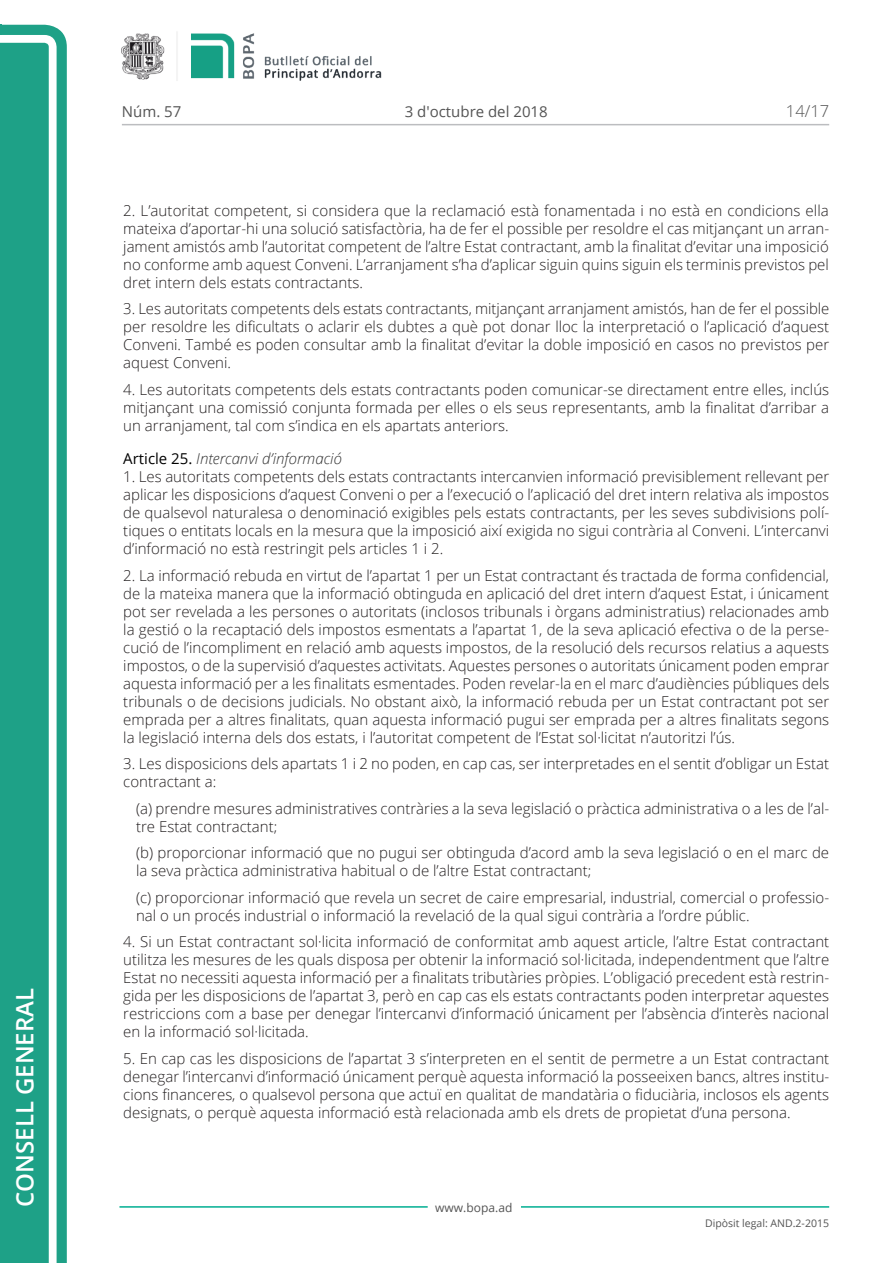
<style>
.page{position:relative;width:893px;height:1263px;background:#fff}
.page>*{position:absolute;margin:0;border:0;box-sizing:border-box;transform-origin:0 0}
.t1{font:600 24px "Open Sans";color:#fff}
.t2{font:300 16.5px "Open Sans";color:#545454}
.Body_text{font:300 15px/18px "Open Sans";color:#231f20;text-align:justify}
.Body_text_i{font:300 15px/18px "Open Sans";color:#231f20}
.Titol_7{font:italic 300 15px "Open Sans";color:#303030}
.t3{font:15px "Open Sans";color:#545454}
.t4{font:12px "Open Sans";color:#545454}
.t5{font:10.5px "Open Sans";color:#545454}
.s1{font-weight:400;font-style:normal;color:#000}
</style>
<div class="page">
<svg style="left:0;top:25px;width:67px;height:1238px;fill:#1ea187"></svg>
<div style="left:0;top:43px;width:49px;height:1220px;background:#1ea187"></div>
<img style="left:122px;top:32px;width:260px;height:49px">
<hr style="left:119px;top:1206px;width:309px;height:2px;background:#00ae91">
<hr style="left:521px;top:1206px;width:308px;height:2px;background:#00ae91">
<hr style="left:122px;top:124px;width:707px;height:1px;background:#bcbdc0">
<h1 class="t1" style="left:8px;top:1207px;width:220px;rotate:-90deg">Consell General</h1>
<p class="t3" style="left:122px;top:102px;width:61px">Núm. 57</p>
<p class="t3" style="left:405px;top:102px;width:144px">3 d'octubre del 2018</p>
<p class="t2" style="left:786px;top:100px;width:45px">14/17</p>
<p class="Body_text" style="left:123px;top:201px;width:707px">2. L’autoritat competent, si considera que la reclamació està fonamentada i no està en condicions ella mateixa d’aportar-hi una solució satisfactòria, ha de fer el possible per resoldre el cas mitjançant un arran&shy;jament amistós amb l’autoritat competent de l’altre Estat contractant, amb la finalitat d’evitar una imposició no conforme amb aquest Conveni. L’arranjament s’ha d’aplicar siguin quins siguin els terminis previstos pel dret intern dels estats contractants.</p>
<p class="Body_text" style="left:123px;top:299px;width:707px">3. Les autoritats competents dels estats contractants, mitjançant arranjament amistós, han de fer el possible per resoldre les dificultats o aclarir els dubtes a què pot donar lloc la interpretació o l’aplicació d’aquest Conveni. També es poden consultar amb la finalitat d’evitar la doble imposició en casos no previstos per aquest Conveni.</p>
<p class="Body_text" style="left:123px;top:380px;width:707px">4. Les autoritats competents dels estats contractants poden comunicar-se directament entre elles, inclús mitjançant una comissió conjunta formada per elles o els seus representants, amb la finalitat d’arribar a un arranjament, tal com s’indica en els apartats anteriors.</p>
<p class="Titol_7" style="left:123px;top:449px;width:220px"><span class="s1">Article 25.</span> Intercanvi d’informació</p>
<p class="Body_text" style="left:123px;top:467px;width:707px">1. Les autoritats competents dels estats contractants intercanvien informació previsiblement rellevant per aplicar les disposicions d’aquest Conveni o per a l’execució o l’aplicació del dret intern relativa als impostos de qualsevol naturalesa o denominació exigibles pels estats contractants, per les seves subdivisions polí&shy;tiques o entitats locals en la mesura que la imposició així exigida no sigui contrària al Conveni. L’intercanvi d’informació no està restringit pels articles 1 i 2.</p>
<p class="Body_text" style="left:123px;top:566px;width:708px">2. La informació rebuda en virtut de l’apartat 1 per un Estat contractant és tractada de forma confidencial, de la mateixa manera que la informació obtinguda en aplicació del dret intern d’aquest Estat, i únicament pot ser revelada a les persones o autoritats (inclosos tribunals i òrgans administratius) relacionades amb la gestió o la recaptació dels impostos esmentats a l’apartat 1, de la seva aplicació efectiva o de la perse&shy;cució de l’incompliment en relació amb aquests impostos, de la resolució dels recursos relatius a aquests impostos, o de la supervisió d’aquestes activitats. Aquestes persones o autoritats únicament poden emprar aquesta informació per a les finalitats esmentades. Poden revelar-la en el marc d’audiències públiques dels tribunals o de decisions judicials. No obstant això, la informació rebuda per un Estat contractant pot ser emprada per a altres finalitats, quan aquesta informació pugui ser emprada per a altres finalitats segons la legislació interna dels dos estats, i l’autoritat competent de l’Estat sol·licitat n’autoritzi l’ús.</p>
<p class="Body_text" style="left:123px;top:755px;width:707px">3. Les disposicions dels apartats 1 i 2 no poden, en cap cas, ser interpretades en el sentit d’obligar un Estat contractant a:</p>
<p class="Body_text_i" style="left:136px;top:799px;width:695px">(a) prendre mesures administratives contràries a la seva legislació o pràctica administrativa o a les de l’al&shy;tre Estat contractant;</p>
<p class="Body_text_i" style="left:136px;top:844px;width:695px">(b) proporcionar informació que no pugui ser obtinguda d’acord amb la seva legislació o en el marc de la seva pràctica administrativa habitual o de l’altre Estat contractant;</p>
<p class="Body_text_i" style="left:136px;top:888px;width:695px">(c) proporcionar informació que revela un secret de caire empresarial, industrial, comercial o professio&shy;nal o un procés industrial o informació la revelació de la qual sigui contrària a l’ordre públic.</p>
<p class="Body_text" style="left:123px;top:933px;width:707px">4. Si un Estat contractant sol·licita informació de conformitat amb aquest article, l’altre Estat contractant utilitza les mesures de les quals disposa per obtenir la informació sol·licitada, independentment que l’altre Estat no necessiti aquesta informació per a finalitats tributàries pròpies. L’obligació precedent està restrin&shy;gida per les disposicions de l’apartat 3, però en cap cas els estats contractants poden interpretar aquestes restriccions com a base per denegar l’intercanvi d’informació únicament per l’absència d’interès nacional en la informació sol·licitada.</p>
<p class="Body_text" style="left:123px;top:1049px;width:707px">5. En cap cas les disposicions de l’apartat 3 s’interpreten en el sentit de permetre a un Estat contractant denegar l’intercanvi d’informació únicament perquè aquesta informació la posseeixen bancs, altres institu&shy;cions financeres, o qualsevol persona que actuï en qualitat de mandatària o fiduciària, inclosos els agents designats, o perquè aquesta informació està relacionada amb els drets de propietat d’una persona.</p>
<p class="t4" style="left:435px;top:1199px;width:79px">www.bopa.ad</p>
<p class="t5" style="left:705px;top:1216px;width:125px">Dipòsit legal: AND.2-2015</p>
</div>
